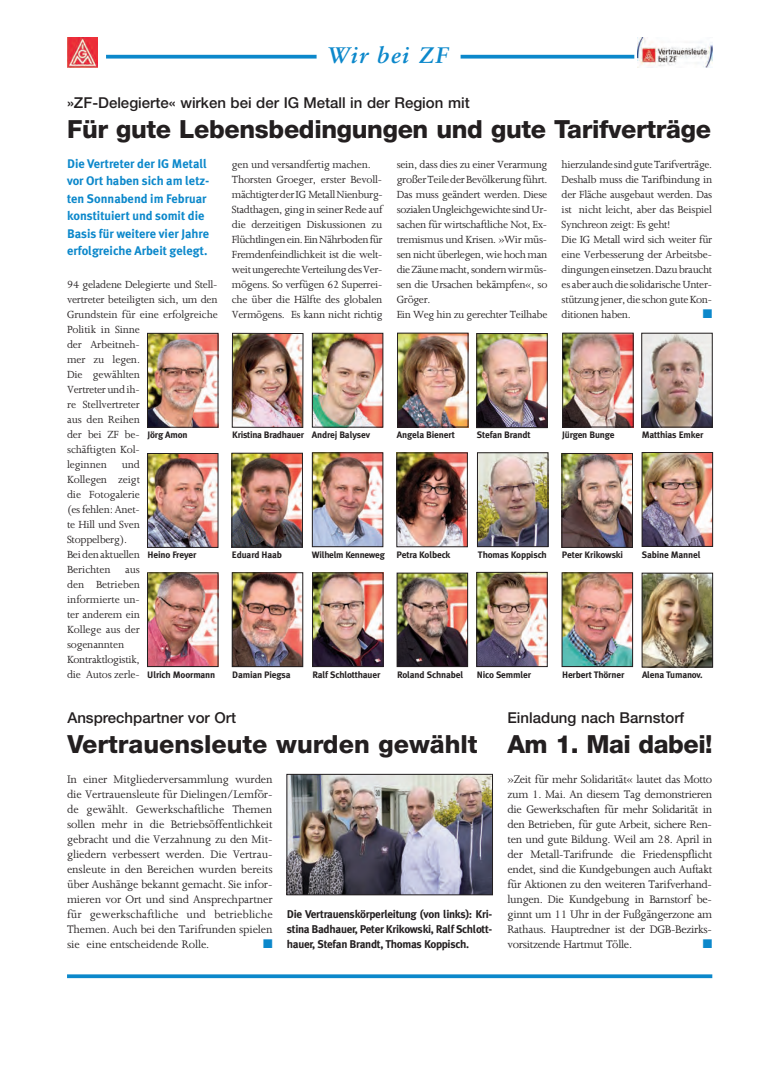
<style>
.page{position:relative;width:780px;height:1088px;background:#fff}
.page>*{position:absolute;margin:0;border:0;box-sizing:border-box;transform-origin:0 0}
.t1{font:800 25px "Helvetica Neue";letter-spacing:-.015em;color:#231f20}
.t2{font:italic 700 22.5px "Sabon";letter-spacing:.055em;color:#0c88cb}
.t3{font:500 15px "Helvetica Neue";color:#231f20}
.t4{font:12.5px/15px "Joanna MT Std";letter-spacing:-.02em;color:#231f20;text-align:justify}
.t5{font:700 12.5px/17.5px "Meta Plus";color:#0c88cb}
.t6{font:12.5px "Zapf Dingbats";color:#0c88cb}
.t7{font:11.88px/15px "Joanna MT Std";letter-spacing:-.025em;color:#231f20}
.t8{font:700 11.25px/15px "Meta Plus";letter-spacing:-.025em;color:#231f20;text-align:justify}
.t9{font:700 9.38px "Meta Plus";letter-spacing:-.015em;color:#231f20}
.t10{font:700 9.25px "Meta Plus";letter-spacing:-.025em;color:#231f20}
</style>
<div class="page">
<svg style="left:67px;top:974px;width:645px;height:4px;background:#2393cf"></svg>
<img style="left:637px;top:38px;width:75px;height:29px">
<svg style="left:460px;top:55px;width:174px;height:4px"></svg>
<img style="left:67px;top:37px;width:30px;height:31px">
<svg style="left:106px;top:55px;width:210px;height:4px"></svg>
<img style="left:234px;top:455px;width:66px;height:90px">
<div style="left:232px;top:453px;width:70px;height:94px;border:1px solid #231f20"></div>
<img style="left:314px;top:455px;width:67px;height:90px">
<div style="left:312px;top:453px;width:71px;height:94px;border:1px solid #231f20"></div>
<img style="left:399px;top:455px;width:66px;height:90px">
<div style="left:397px;top:453px;width:70px;height:94px;border:1px solid #231f20"></div>
<img style="left:479px;top:455px;width:67px;height:90px">
<div style="left:477px;top:453px;width:71px;height:94px;border:1px solid #231f20"></div>
<img style="left:644px;top:454px;width:66px;height:90px">
<div style="left:642px;top:452px;width:70px;height:94px;border:1px solid #231f20"></div>
<img style="left:314px;top:335px;width:67px;height:90px">
<div style="left:312px;top:333px;width:71px;height:94px;border:1px solid #231f20"></div>
<img style="left:399px;top:335px;width:67px;height:90px">
<div style="left:397px;top:333px;width:71px;height:94px;border:1px solid #231f20"></div>
<img style="left:478px;top:335px;width:67px;height:91px">
<div style="left:476px;top:333px;width:71px;height:95px;border:1px solid #231f20"></div>
<img style="left:564px;top:335px;width:67px;height:90px">
<div style="left:562px;top:333px;width:71px;height:94px;border:1px solid #231f20"></div>
<img style="left:643px;top:335px;width:67px;height:90px">
<div style="left:641px;top:333px;width:71px;height:94px;border:1px solid #231f20"></div>
<img style="left:289px;top:776px;width:201px;height:117px">
<div style="left:287px;top:774px;width:205px;height:121px;border:1px solid #231f20"></div>
<img style="left:234px;top:335px;width:67px;height:90px">
<div style="left:232px;top:333px;width:71px;height:94px;border:1px solid #231f20"></div>
<img style="left:234px;top:575px;width:67px;height:90px">
<div style="left:232px;top:573px;width:71px;height:94px;border:1px solid #231f20"></div>
<img style="left:644px;top:575px;width:66px;height:90px">
<div style="left:642px;top:573px;width:70px;height:94px;border:1px solid #231f20"></div>
<img style="left:564px;top:575px;width:66px;height:89px">
<img style="left:478px;top:574px;width:67px;height:90px">
<div style="left:476px;top:572px;width:71px;height:94px;border:1px solid #231f20"></div>
<img style="left:564px;top:455px;width:66px;height:90px">
<div style="left:562px;top:453px;width:70px;height:94px;border:1px solid #231f20"></div>
<img style="left:399px;top:575px;width:66px;height:89px">
<div style="left:397px;top:573px;width:70px;height:93px;border:1px solid #231f20"></div>
<img style="left:314px;top:575px;width:67px;height:89px">
<div style="left:312px;top:573px;width:71px;height:93px;border:1px solid #231f20"></div>
<img style="left:149px;top:335px;width:67px;height:90px">
<div style="left:147px;top:333px;width:71px;height:94px;border:1px solid #231f20"></div>
<img style="left:149px;top:575px;width:67px;height:89px">
<div style="left:147px;top:573px;width:71px;height:93px;border:1px solid #231f20"></div>
<img style="left:149px;top:455px;width:67px;height:90px">
<div style="left:147px;top:453px;width:71px;height:94px;border:1px solid #231f20"></div>
<h2 class="t2" style="left:328px;top:41px;width:122px">Wir bei ZF</h2>
<p class="t3" style="left:67px;top:93px;width:404px">»ZF-Delegierte« wirken bei der IG Metall in der Region mit</p>
<h1 class="t1" style="left:67px;top:120px;width:645px">Für gute Lebensbedingungen und gute Tarifverträge</h1>
<p class="t5" style="left:67px;top:154px;width:144px">Die Vertreter der IG Metall vor Ort haben sich am letz&shy;ten Sonnabend im Februar konstituiert und somit die<br>Basis für weitere vier Jahre erfolgreiche Arbeit gelegt.</p>
<p class="t7" style="left:67px;top:278px;width:152px">94 geladene Delegierte und Stell&shy;vertreter beteiligten sich, um den<br>Grundstein für eine erfolgreiche<br>Politik in Sinne<br>der Arbeitneh-<br>mer zu legen.<br>Die gewählten<br>Vertreter und ih-<br>re Stellvertreter<br>aus den Reihen<br>der bei ZF be-<br>schäftigten Kol -<br>leginnen</p>
<p class="t9" style="left:147px;top:430px;width:42px">Jörg Amon</p>
<p class="t7" style="left:67px;top:458px;width:74px;text-indent:55px">und<br>Kollegen zeigt die Fotogalerie (es fehlen: Anet&shy;te Hill und Sven<br>Stoppelberg).<br>Bei den aktuellen<br>Berichten aus den Betrieben informierte un&shy;ter anderem ein<br>Kollege aus der sogenannten<br>Kon traktlogistik, die Autos zerle-</p>
<p class="t9" style="left:147px;top:550px;width:50px">Heino Freyer</p>
<p class="t9" style="left:147px;top:670px;width:69px">Ulrich Moormann</p>
<p class="t7" style="left:232px;top:158px;width:152px">gen und versandfertig machen.<br>Thorsten Groeger, erster Bevoll&shy;mächtigter der IG Metall Nienburg-Stadthagen, ging in seiner Rede auf die derzeitigen Diskussionen zu Flüchtlingen ein. Ein Nährboden für Fremdenfeindlichkeit ist die welt&shy;weit ungerechte Verteilung des Ver&shy;mögens. So verfügen 62 Superrei&shy;che über die Hälfte des globalen Vermögens. Es kann nicht richtig</p>
<p class="t7" style="left:397px;top:158px;width:152px">sein, dass dies zu einer Verarmung großer Teile der Bevölkerung führt.<br>Das muss geändert werden. Diese sozialen Ungleichgewichte sind Ur&shy;sachen für wirtschaftliche Not, Ex&shy;tremismus und Krisen. »Wir müs&shy;sen nicht überlegen, wie hoch man die Zäune macht, sondern wir müs&shy;sen die Ursachen bekämpfen«, so<br>Gröger.<br>Ein Weg hin zu gerechter Teilhabe</p>
<p class="t7" style="left:561px;top:158px;width:152px">hierzulande sind gute Tarifverträge.<br>Deshalb muss die Tarifbindung in der Fläche ausgebaut werden. Das ist nicht leicht, aber das Beispiel<br>Synchreon zeigt: Es geht!<br>Die IG Metall wird sich weiter für eine Verbesserung der Arbeitsbe&shy;dingungen einsetzen. Dazu braucht es aber auch die solidarische Unter&shy;stützung jener, die schon gute Kon&shy;ditionen haben.</p>
<p class="t6" style="left:702px;top:306px;width:11px">■</p>
<p class="t9" style="left:232px;top:430px;width:139px">Kristina Bradhauer Andrej Balysev</p>
<p class="t9" style="left:476px;top:430px;width:55px">Stefan Brandt</p>
<p class="t9" style="left:562px;top:430px;width:54px">Jürgen Bunge</p>
<p class="t9" style="left:641px;top:430px;width:63px">Matthias Emker</p>
<p class="t9" style="left:397px;top:430px;width:60px">Angela Bienert</p>
<p class="t9" style="left:232px;top:550px;width:52px">Eduard Haab</p>
<p class="t10" style="left:312px;top:550px;width:74px">Wilhelm Kenneweg</p>
<p class="t9" style="left:396px;top:550px;width:55px">Petra Kolbeck</p>
<p class="t9" style="left:478px;top:550px;width:70px">Thomas Koppisch</p>
<p class="t9" style="left:641px;top:550px;width:60px">Sabine Mannel</p>
<p class="t9" style="left:562px;top:550px;width:63px">Peter Krikowski</p>
<p class="t9" style="left:232px;top:670px;width:60px">Damian Piegsa</p>
<p class="t9" style="left:312px;top:670px;width:70px">Ralf Schlotthauer</p>
<p class="t9" style="left:397px;top:670px;width:68px">Roland Schnabel</p>
<p class="t9" style="left:476px;top:670px;width:56px">Nico Semmler</p>
<p class="t9" style="left:562px;top:670px;width:64px">Herbert Thörner</p>
<p class="t9" style="left:642px;top:670px;width:62px">Alena Tumanov.</p>
<p class="t3" style="left:67px;top:708px;width:170px">Ansprechpartner vor Ort</p>
<h1 class="t1" style="left:67px;top:735px;width:411px">Vertrauensleute wurden gewählt</h1>
<p class="t4" style="left:67px;top:773px;width:207px">In einer Mitgliederversammlung wurden die Vertrauensleute für Dielingen/Lemför&shy;de gewählt. Gewerkschaftliche Themen sollen mehr in die Be triebs öffentlichkeit ge bracht und die Verzahnung zu den Mit&shy;gliedern verbessert werden. Die Vertrau&shy;ensleute in den Bereichen wurden bereits über Aushänge be kannt ge macht. Sie infor&shy;mieren vor Ort und sind An sprech partner für gewerkschaftliche und be triebliche Themen. Auch bei den Tarifrunden spielen sie eine entscheidende Rolle.</p>
<p class="t8" style="left:287px;top:906px;width:207px">Die Vertrauenskörperleitung (von links): Kri&shy;stina Badhauer, Peter Krikowski, Ralf Schlott&shy;hauer, Stefan Brandt, Thomas Koppisch.</p>
<p class="t6" style="left:263px;top:936px;width:11px">■</p>
<p class="t3" style="left:507px;top:708px;width:178px">Einladung nach Barnstorf</p>
<h1 class="t1" style="left:507px;top:735px;width:207px">Am 1. Mai dabei!</h1>
<p class="t4" style="left:507px;top:773px;width:206px">»Zeit für mehr Solidarität« lautet das Motto zum 1. Mai. An diesem Tag de monstrieren die Ge werkschaften für mehr Solidarität in den Betrieben, für gute Ar beit, sichere Ren&shy;ten und gute Bildung. Weil am 28. April in der Metall-Tarifrunde die Friedenspflicht endet, sind die Kundgebungen auch Auf takt für Aktionen zu den weiteren Tarifverhand&shy;lungen. Die Kundgebung in Barns torf be - ginnt um 11 Uhr in der Fußgängerzone am Rathaus. Hauptredner ist der DGB-Be zirks - vor sit zende Hartmut Tölle.</p>
<p class="t6" style="left:702px;top:936px;width:11px">■</p>
</div>
